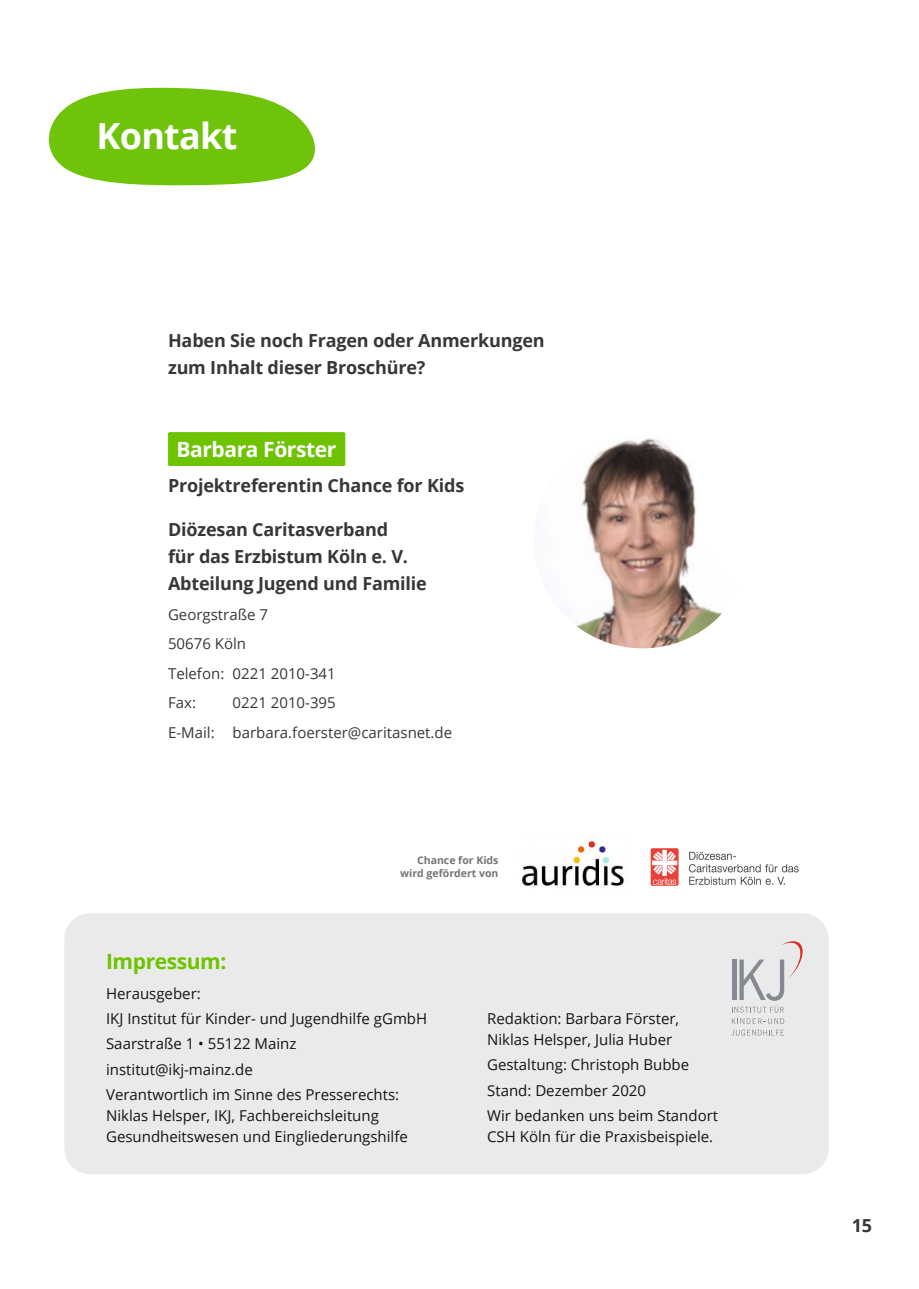
<style>
.page{position:relative;width:919px;height:1289px;background:#fff}
.page>*{position:absolute;margin:0;border:0;box-sizing:border-box;transform-origin:0 0}
.t1{font:700 36px "Open Sans";letter-spacing:-.02em;color:#fff}
.t2{font:700 21px "Open Sans";letter-spacing:-.02em;color:#fff}
.t3{font:700 21px "Open Sans";letter-spacing:-.02em;color:#6ec300}
.t4{font:700 18px/27px "Open Sans";letter-spacing:-.01em;color:#373736}
.t5{font:15px/25.2px "Open Sans";color:#131413}
.t6{font:15px/29.5px "Open Sans";color:#373736}
.t7{font:700 10.5px/13.5px "Open Sans";color:#757574;text-align:right}
</style>
<div class="page">
<div style="left:64px;top:913px;width:764px;height:261px;background:#eaeaea;border-radius:26px"></div>
<div style="left:168px;top:432px;width:177px;height:34px;background:#6ec300;border-radius:2px"></div>
<svg style="left:48px;top:87px;width:267px;height:99px"></svg>
<img style="left:534px;top:431px;width:216px;height:217px;border-radius:108px">
<svg style="left:731px;top:1018px;width:53px;height:17px"></svg>
<svg style="left:732px;top:941px;width:70px;height:71px"></svg>
<img style="left:522px;top:839px;width:102px;height:47px">
<img style="left:650px;top:848px;width:149px;height:38px">
<h1 class="t1" style="left:97px;top:110px;width:142px">Kontakt</h1>
<p class="t4" style="left:168px;top:326px;width:378px">Haben Sie noch Fragen oder Anmerkungen zum Inhalt dieser Broschüre?</p>
<h2 class="t2" style="left:176px;top:434px;width:161px">Barbara Förster</h2>
<p class="t4" style="left:168px;top:471px;width:298px">Projektreferentin Chance for Kids</p>
<p class="t4" style="left:168px;top:515px;width:260px">Diözesan Caritasverband<br>für das Erzbistum Köln e. V.<br>Abteilung Jugend und Familie</p>
<p class="t6" style="left:168px;top:599px;width:169px">Georgstraße 7<br>50676 Köln<br>Telefon: 0221 2010-341<br>Fax:</p>
<p class="t6" style="left:168px;top:687px;width:285px;text-indent:65px">0221 2010-395<br>E-Mail: barbara.foerster@caritasnet.de</p>
<p class="t7" style="left:400px;top:852px;width:100px">Chance for Kids wird gefördert von</p>
<h2 class="t3" style="left:106px;top:946px;width:122px">Impressum:</h2>
<p class="t5" style="left:106px;top:980px;width:322px">Herausgeber:<br>IKJ Institut für Kinder- und Jugendhilfe gGmbH<br>Saarstraße 1 • 55122 Mainz institut@ikj-mainz.de<br>Verantwortlich im Sinne des Presserechts:</p>
<p class="t5" style="left:106px;top:1104px;width:303px;line-height:21px">Niklas Helsper, IKJ, Fachbereichsleitung<br>Gesundheitswesen und Eingliederungshilfe</p>
<p class="t5" style="left:487px;top:1007px;width:193px;line-height:21px">Redaktion: Barbara Förster,<br>Niklas Helsper, Julia Huber</p>
<p class="t5" style="left:487px;top:1051px;width:232px">Gestaltung: Christoph Bubbe<br>Stand: Dezember 2020<br>Wir bedanken uns beim Standort</p>
<p class="t5" style="left:487px;top:1123px;width:227px">CSH Köln für die Praxisbeispiele.</p>
<p class="t4" style="left:851px;top:1211px;width:22px">15</p>
</div>
